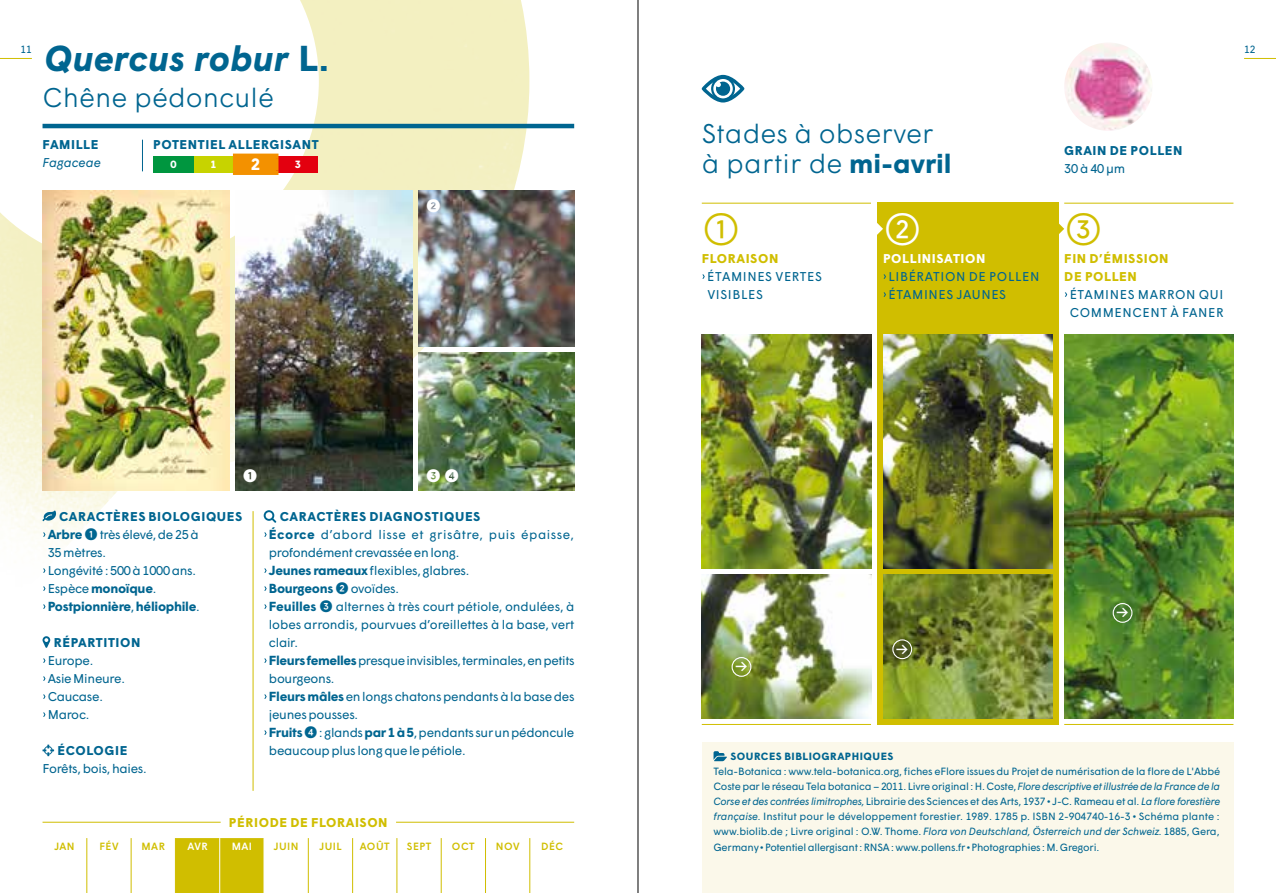
<style>
.page{position:relative;width:1276px;height:893px;background:#fff}
.page>*{position:absolute;margin:0;border:0;box-sizing:border-box;transform-origin:0 0}
.t1{font:300 45px "Wigrum";color:#d0be00}
.t2{font:300 45px "Wigrum";color:#fff}
.t3{font:italic 700 36px "Wigrum";letter-spacing:.01em;color:#006590}
.t4{font:300 27px/30px "Wigrum";color:#006590}
.t5{font:18px "Wigrum";color:#fff}
.t6{font:700 16.5px "Wigrum";color:#fff}
.t7{font:700 13.2px/18px "Wigrum";letter-spacing:-.02em;color:#006590}
.t8{font:12.75px/18px "Wigrum";letter-spacing:-.02em;color:#006590}
.t9{font:12.75px/18px "Wigrum";letter-spacing:.045em;color:#006590}
.t10{font:700 12.75px "Wigrum";letter-spacing:.045em;color:#006590}
.t11{font:700 12.75px/18px "Wigrum";letter-spacing:.045em;color:#d0be00}
.t12{font:700 12.75px "Wigrum";letter-spacing:.045em;color:#fff}
.t13{font:italic 12.75px "Wigrum";color:#006590}
.t14{font:12.75px "Wigrum";letter-spacing:.07em;color:#006590}
.t15{font:10.5px/15px "Wigrum";letter-spacing:-.02em;color:#006590;text-align:justify}
.t16{font:500 10.5px "Wigrum";letter-spacing:.045em;color:#d0be00}
.t17{font:700 10.5px "Wigrum";letter-spacing:.045em;color:#006590}
.t18{font:500 10.5px "Wigrum";letter-spacing:.045em;color:#fff}
.t19{font:700 10.5px "Wigrum";color:#fff}
.s1{font-style:normal}
.s2{font-weight:700}
.s3{font-weight:700;font-size:13.2px}
.s4{font-size:16.5px}
.s5{font-weight:400;font-size:12.75px}
.s6{font-weight:400;font-size:16.5px}
.s7{font-style:italic}
</style>
<div class="page">
<img style="left:0;top:0;width:529px;height:656px">
<div style="left:877px;top:203px;width:181px;height:522px;background:#d0be00"></div>
<svg style="left:1058px;top:223px;width:6px;height:12px"></svg>
<svg style="left:877px;top:223px;width:6px;height:12px"></svg>
<hr style="left:1064px;top:203px;width:169px;height:1px;background:#d0be00">
<hr style="left:702px;top:203px;width:169px;height:1px;background:#d0be00">
<hr style="left:1064px;top:724px;width:169px;height:1px;background:#d0be00">
<hr style="left:702px;top:724px;width:169px;height:1px;background:#d0be00">
<img style="left:419px;top:191px;width:155px;height:156px">
<img style="left:235px;top:191px;width:178px;height:300px">
<img style="left:419px;top:353px;width:155px;height:138px">
<img style="left:702px;top:335px;width:169px;height:234px">
<img style="left:702px;top:575px;width:169px;height:144px">
<img style="left:43px;top:191px;width:186px;height:300px">
<img style="left:1064px;top:335px;width:169px;height:384px">
<img style="left:883px;top:335px;width:169px;height:234px">
<img style="left:883px;top:575px;width:169px;height:144px">
<img style="left:1064px;top:43px;width:88px;height:88px;border-radius:44px">
<hr style="left:1244px;top:58px;width:32px;height:1px;background:#d0be00">
<hr style="left:0;top:58px;width:32px;height:1px;background:#d0be00">
<div style="left:702px;top:743px;width:531px;height:150px;background:#fbf8ea"></div>
<hr style="left:43px;top:124px;width:531px;height:4px;background:#006590">
<svg style="left:264px;top:510px;width:12px;height:13px"></svg>
<svg style="left:264px;top:532px;width:3px;height:5px"></svg>
<svg style="left:264px;top:568px;width:3px;height:5px"></svg>
<svg style="left:264px;top:586px;width:3px;height:5px"></svg>
<svg style="left:264px;top:604px;width:3px;height:5px"></svg>
<svg style="left:264px;top:658px;width:3px;height:5px"></svg>
<svg style="left:264px;top:694px;width:3px;height:5px"></svg>
<svg style="left:264px;top:730px;width:3px;height:5px"></svg>
<svg style="left:43px;top:511px;width:13px;height:10px"></svg>
<svg style="left:43px;top:532px;width:3px;height:5px"></svg>
<svg style="left:43px;top:568px;width:3px;height:5px"></svg>
<svg style="left:43px;top:586px;width:3px;height:5px"></svg>
<svg style="left:43px;top:604px;width:3px;height:5px"></svg>
<svg style="left:43px;top:636px;width:7px;height:12px"></svg>
<svg style="left:43px;top:745px;width:11px;height:11px"></svg>
<svg style="left:713px;top:751px;width:14px;height:10px"></svg>
<svg style="left:702px;top:75px;width:42px;height:28px"></svg>
<hr style="left:142px;top:140px;width:1px;height:31px;background:#006590">
<div style="left:176px;top:838px;width:88px;height:55px;background:#d0be00"></div>
<hr style="left:485px;top:838px;width:1px;height:55px;background:#d0be00">
<hr style="left:308px;top:838px;width:1px;height:55px;background:#d0be00">
<hr style="left:352px;top:838px;width:1px;height:55px;background:#d0be00">
<hr style="left:396px;top:838px;width:1px;height:55px;background:#d0be00">
<hr style="left:441px;top:838px;width:1px;height:55px;background:#d0be00">
<hr style="left:529px;top:838px;width:1px;height:55px;background:#d0be00">
<hr style="left:219px;top:838px;width:1px;height:55px;background:#fff">
<hr style="left:86px;top:838px;width:1px;height:55px;background:#d0be00">
<hr style="left:131px;top:838px;width:1px;height:55px;background:#d0be00">
<hr style="left:175px;top:838px;width:1px;height:55px;background:#d0be00">
<hr style="left:43px;top:822px;width:531px;height:1px;background:#d0be00">
<div style="left:221px;top:818px;width:175px;height:8px;background:#fff"></div>
<div style="left:731px;top:657px;width:20px;height:20px;border:1px solid #fff;border-radius:50%"></div>
<div style="left:892px;top:639px;width:20px;height:20px;border:1px solid #fff;border-radius:50%"></div>
<div style="left:1112px;top:603px;width:20px;height:20px;border:1px solid #fff;border-radius:50%"></div>
<hr style="left:253px;top:511px;width:1px;height:280px;background:#d0be00">
<div style="left:153px;top:156px;width:41px;height:17px;background:#00963f"></div>
<div style="left:194px;top:156px;width:41px;height:17px;background:#c7d300"></div>
<div style="left:235px;top:156px;width:41px;height:17px;background:#f39100"></div>
<div style="left:276px;top:156px;width:41px;height:17px;background:#e3000f"></div>
<hr style="left:233px;top:154px;width:45px;height:4px;background:#f39100">
<hr style="left:233px;top:158px;width:4px;height:12px;background:#f39100">
<hr style="left:274px;top:158px;width:4px;height:12px;background:#f39100">
<div style="left:233px;top:170px;width:45px;height:5px;background:#f39100"></div>
<hr style="left:638px;top:0;width:1px;height:893px;background:#000">
<h2 class="t3" style="left:45px;top:31px;width:286px">Quercus robur <span class="s1">L.</span></h2>
<h3 class="t4" style="left:43px;top:80px;width:233px">Chêne pédonculé</h3>
<p class="t10" style="left:43px;top:135px;width:57px">FAMILLE</p>
<p class="t13" style="left:43px;top:153px;width:60px">Fagaceae</p>
<p class="t15" style="left:20px;top:41px;width:13px">11</p>
<p class="t15" style="left:1244px;top:41px;width:13px">12</p>
<h3 class="t4" style="left:702px;top:116px;width:251px">Stades à observer à partir de <span class="s2">mi-avril</span></h3>
<p class="t10" style="left:153px;top:135px;width:167px">POTENTIEL ALLERGISANT</p>
<p class="t19" style="left:171px;top:157px;width:8px">0</p>
<p class="t19" style="left:210px;top:157px;width:8px">1</p>
<h3 class="t6" style="left:251px;top:152px;width:11px">2</h3>
<p class="t19" style="left:295px;top:157px;width:8px">3</p>
<p class="t10" style="left:1064px;top:141px;width:120px">GRAIN DE POLLEN</p>
<p class="t14" style="left:1064px;top:159px;width:63px">30à40µm</p>
<h3 class="t5" style="left:426px;top:192px;width:17px">➋</h3>
<h3 class="t5" style="left:242px;top:462px;width:17px">➊</h3>
<p class="t8" style="left:48px;top:506px;width:196px;text-indent:11px"><span class="s2">CARACTÈRES BIOLOGIQUES<br></span><span class="s3">Arbre</span><span class="s4">➊</span>trèsélevé,de25à<br>35mètres.<br>Longévité:500à1000ans.</p>
<p class="t7" style="left:48px;top:578px;width:153px"><span class="s5">Espèce</span>monoïque<span class="s5">.<br></span>Postpionnière<span class="s5">,</span>héliophile<span class="s5">.</span></p>
<p class="t10" style="left:54px;top:633px;width:88px">RÉPARTITION</p>
<p class="t8" style="left:48px;top:650px;width:79px">Europe.<br>AsieMineure.<br>Caucase.<br>Maroc.</p>
<p class="t10" style="left:58px;top:741px;width:71px">ÉCOLOGIE</p>
<p class="t8" style="left:43px;top:758px;width:106px">Forêts,bois,haies.</p>
<h3 class="t5" style="left:426px;top:462px;width:35px">➌➍</h3>
<p class="t8" style="left:269px;top:506px;width:307px;text-indent:11px"><span class="s2">CARACTÈRES DIAGNOSTIQUES<br></span><span class="s3">Écorce</span> d’abord lisse et grisâtre, puis épaisse, profondémentcrevasséeenlong.<br><span class="s3">Jeunes rameaux</span>flexibles,glabres.</p>
<p class="t7" style="left:269px;top:578px;width:132px">Bourgeons<span class="s6">➋</span><span class="s5">ovoïdes.</span></p>
<p class="t8" style="left:269px;top:596px;width:307px"><span class="s3">Feuilles</span> <span class="s4">➌</span> alternes à très court pétiole, ondulées, à lobes arrondis, pourvues d’oreillettes à la base, vert clair.<br><span class="s3">Fleursfemelles</span>presqueinvisibles,terminales,enpetits bourgeons.<br><span class="s3">Fleursmâles</span>enlongschatonspendantsàlabasedes jeunespousses.<br><span class="s3">Fruits</span><span class="s4">➍</span>:glands<span class="s3">par1à5</span>,pendantssurunpédoncule beaucoupplus longquelepétiole.</p>
<p class="t11" style="left:229px;top:812px;width:160px">PÉRIODE DE FLORAISON</p>
<p class="t16" style="left:54px;top:838px;width:22px">JAN</p>
<p class="t16" style="left:99px;top:838px;width:21px">FÉV</p>
<p class="t16" style="left:141px;top:838px;width:25px">MAR</p>
<p class="t18" style="left:187px;top:838px;width:22px">AVR</p>
<p class="t18" style="left:232px;top:838px;width:22px">MAI</p>
<p class="t16" style="left:274px;top:838px;width:26px">JUIN</p>
<p class="t16" style="left:319px;top:838px;width:24px">JUIL</p>
<p class="t16" style="left:360px;top:838px;width:31px">AOÛT</p>
<p class="t16" style="left:407px;top:838px;width:26px">SEPT</p>
<p class="t16" style="left:452px;top:838px;width:24px">OCT</p>
<p class="t16" style="left:496px;top:838px;width:25px">NOV</p>
<p class="t16" style="left:541px;top:838px;width:23px">DÉC</p>
<h1 class="t1" style="left:702px;top:195px;width:40px">➀</h1>
<p class="t11" style="left:702px;top:248px;width:78px">FLORAISON</p>
<p class="t9" style="left:707px;top:266px;width:116px">ÉTAMINES VERTES<br>VISIBLES</p>
<h1 class="t2" style="left:883px;top:195px;width:40px">➁</h1>
<p class="t12" style="left:883px;top:249px;width:104px">POLLINISATION</p>
<p class="t9" style="left:888px;top:266px;width:152px">LIBÉRATION DE POLLEN<br>ÉTAMINES JAUNES</p>
<h1 class="t1" style="left:1064px;top:195px;width:40px">➂</h1>
<p class="t11" style="left:1064px;top:248px;width:106px">FIN D’ÉMISSION<br>DE POLLEN</p>
<p class="t9" style="left:1069px;top:284px;width:155px">ÉTAMINES MARRON QUI<br>COMMENCENT À FANER</p>
<h3 class="t5" style="left:734px;top:651px;width:15px">→</h3>
<h3 class="t5" style="left:895px;top:634px;width:15px">→</h3>
<h3 class="t5" style="left:1115px;top:597px;width:15px">→</h3>
<p class="t17" style="left:730px;top:749px;width:164px">SOURCES BIBLIOGRAPHIQUES</p>
<p class="t15" style="left:713px;top:763px;width:508px">Tela-Botanica : www.tela-botanica.org, fiches eFlore issues du Projet de numérisation de la flore de L'Abbé Coste par le réseau Tela botanica – 2011. Livre original : H. Coste,<span class="s7">Flore descriptive et illustrée de la France de la Corse et des contrées limitrophes,</span> Librairie des Sciences et des Arts, 1937<span class="s2">•</span> J-C. Rameau et al. <span class="s7">La flore forestière française.</span> Institut pour le développement forestier. 1989. 1785 p. ISBN 2-904740-16-3 <span class="s2">•</span> Schéma plante : www.biolib.de ; Livre original : O.W. Thome. <span class="s7">Flora von Deutschland, Österreich und der Schweiz.</span> 1885, Gera, Germany <span class="s2">•</span>Potentielallergisant:RNSA:www.pollens.fr<span class="s2">•</span>Photographies :M.Gregori.</p>
</div>
